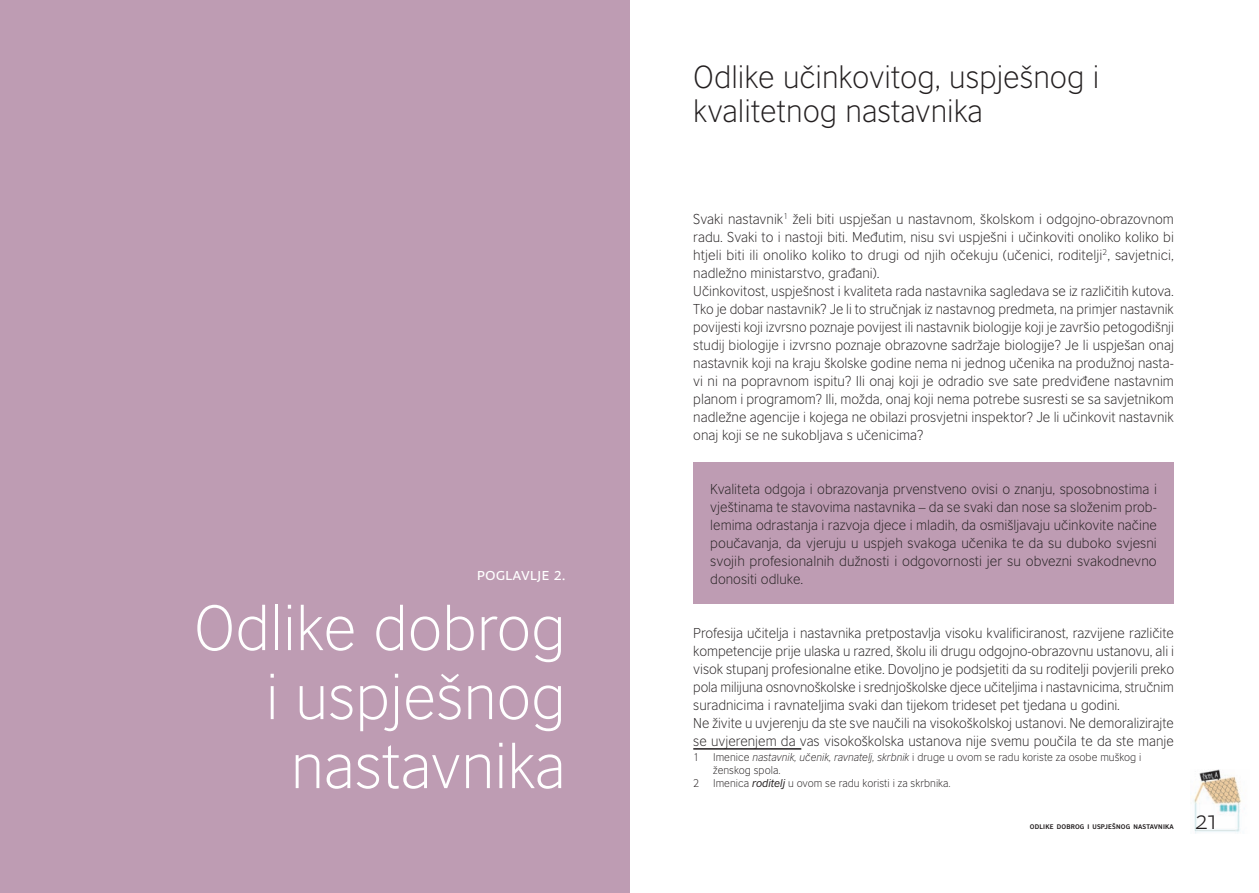
<style>
.page{position:relative;width:1259px;height:893px;background:#fff}
.page>*{position:absolute;margin:0;border:0;box-sizing:border-box;transform-origin:0 0}
.t1{font:300 60px/69px "British Council Sans Tur";color:#fff;text-align:right}
.t2{font:300 30px/34.5px "British Council Sans Tur";color:#231f20}
.t3{font:300 27px "Typonine Sans Pro";color:#231f20}
.t4{font:18px "Typonine Sans Pro Normal";color:#fff}
.t5{font:300 13.5px/18px "British Council Sans Tur";color:#231f20}
.t6{font:300 10.5px/12.6px "British Council Sans Tur";color:#231f20}
.t7{font:700 6.3px "British Council Sans Tur";letter-spacing:.03em;color:#231f20}
.s1{font-family:"British Council Sans Rom";font-style:italic}
.s2{font-weight:400;font-style:italic}
</style>
<div class="page">
<img style="left:1193px;top:769px;width:52px;height:64px">
<div style="left:693px;top:462px;width:481px;height:142px;background:#be9cb3"></div>
<hr style="left:693px;top:748px;width:108px;height:2px;background:#231f20">
<div style="left:0;top:0;width:629px;height:893px;background:#be9cb3"></div>
<h3 class="t4" style="left:477px;top:563px;width:90px">poglavlje 2.</h3>
<h1 class="t1" style="left:194px;top:599px;width:373px">Odlike dobrog i uspješnog nastavnika</h1>
<h2 class="t2" style="left:693px;top:62px;width:407px">Odlike učinkovitog, uspješnog i kvalitetnog nastavnika</h2>
<p class="t5" style="left:693px;top:211px;width:482px">Svaki nastavnik<sup>1</sup> želi biti uspješan u nastavnom, školskom i odgojno-obrazovnom radu. Svaki to i nastoji biti. Međutim, nisu svi uspješni i učinkoviti onoliko koliko bi htjeli biti ili onoliko koliko to drugi od njih očekuju (učenici, roditelji<sup>2</sup>, savjetnici, nadležno ministarstvo, građani).<br>Učinkovitost, uspješnost i kvaliteta rada nastavnika sagledava se iz različitih kutova.<br>Tko je dobar nastavnik? Je li to stručnjak iz nastavnog predmeta, na primjer nastavnik povijesti koji izvrsno poznaje povijest ili nastavnik biologije koji je završio petogodišnji studij biologije i izvrsno poznaje obrazovne sadržaje biologije? Je li uspješan onaj nastavnik koji na kraju školske godine nema ni jednog učenika na produžnoj nasta&shy;vi ni na popravnom ispitu? Ili onaj koji je odradio sve sate predviđene nastavnim planom i programom? Ili, možda, onaj koji nema potrebe susresti se sa savjetnikom nadležne agencije i kojega ne obilazi prosvjetni inspektor? Je li učinkovit nastavnik onaj koji se ne sukobljava s učenicima?</p>
<p class="t5" style="left:710px;top:481px;width:448px;text-align:justify">Kvaliteta odgoja i obrazovanja prvenstveno ovisi o znanju, sposobnostima i vještinama te stavovima nastavnika – da se svaki dan nose sa složenim prob&shy;lemima odrastanja i razvoja djece i mladih, da osmišljavaju učinkovite načine poučavanja, da vjeruju u uspjeh svakoga učenika te da su duboko svjesni svojih profesionalnih dužnosti i odgovornosti jer su obvezni svakodnevno donositi odluke.</p>
<p class="t5" style="left:693px;top:625px;width:482px">Profesija učitelja i nastavnika pretpostavlja visoku kvalificiranost, razvijene različite kompetencije prije ulaska u razred, školu ili drugu odgojno-obrazovnu ustanovu, ali i visok stupanj profesionalne etike. Dovoljno je podsjetiti da su roditelji povjerili preko pola milijuna osnovnoškolske i srednjoškolske djece učiteljima i nastavnicima, stručnim suradnicima i ravnateljima svaki dan tijekom trideset pet tjedana u godini.<br>Ne živite u uvjerenju da ste sve naučili na visokoškolskoj ustanovi. Ne demoralizirajte se uvjerenjem da vas visokoškolska ustanova nije svemu poučila te da ste manje</p>
<p class="t6" style="left:693px;top:752px;width:8px">1</p>
<p class="t6" style="left:713px;top:752px;width:430px">Imenice <span class="s1">nastavnik, učenik, ravnatelj, skrbnik</span> i druge u ovom se radu koriste za osobe muškog i ženskog spola.</p>
<p class="t6" style="left:693px;top:777px;width:8px">2</p>
<p class="t6" style="left:713px;top:777px;width:239px">Imenica <span class="s2">roditelj</span> u ovom se radu koristi i za skrbnika.</p>
<p class="t7" style="left:1030px;top:824px;width:145px">ODLIKE DOBROG I USPJEŠNOG NASTAVNIKA</p>
<h3 class="t3" style="left:1195px;top:804px;width:23px">21</h3>
</div>
